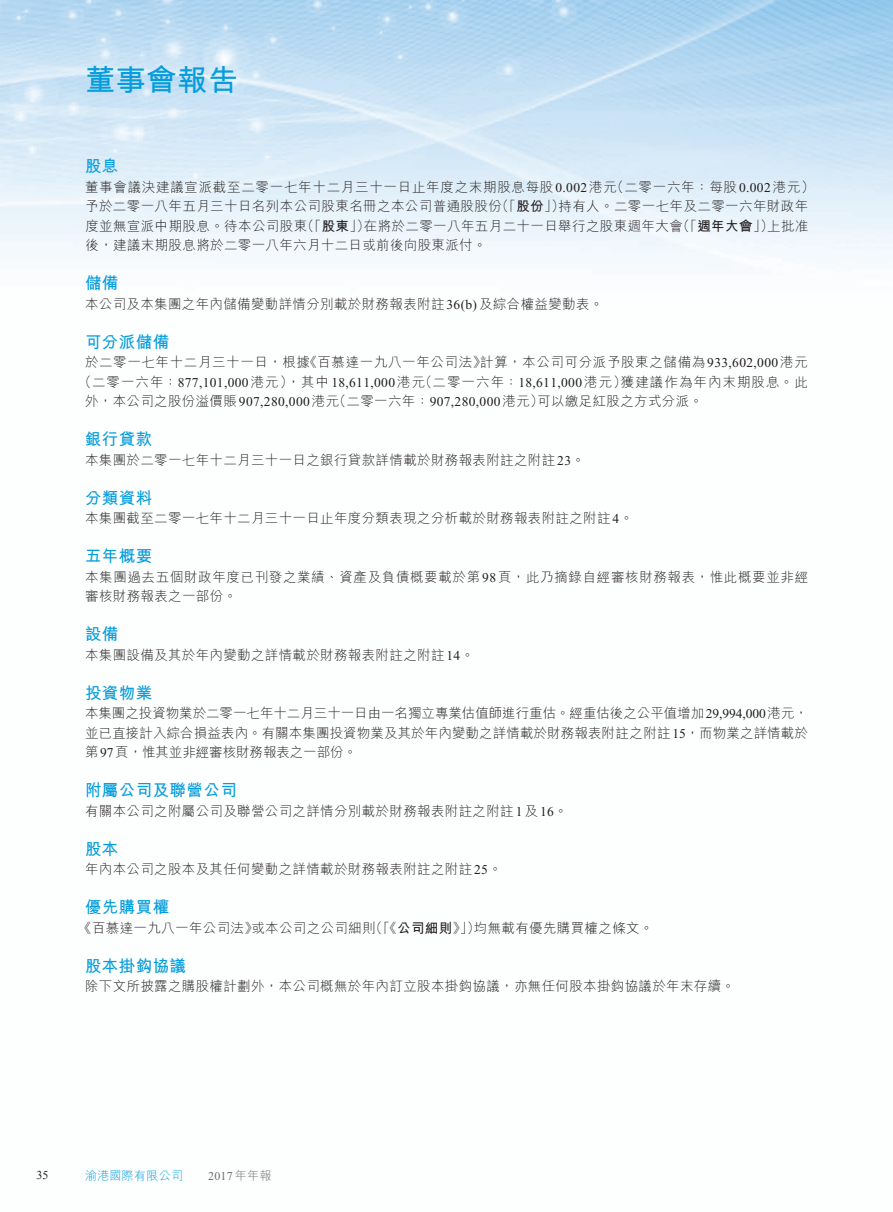
<style>
.page{position:relative;width:893px;height:1212px;background:#fff}
.page>*{position:absolute;margin:0;border:0;box-sizing:border-box;transform-origin:0 0}
.t1{font:700 30px "M Hei HK";letter-spacing:.025em;color:#069ddc}
.t2{font:700 16.5px "M Hei HK";letter-spacing:.025em;color:#069ddc}
.t3{font:300 13.5px/19.5px "M Hei HK";letter-spacing:.025em;color:#231f20}
.t4{font:300 13.5px/19.5px "M Hei HK";letter-spacing:.055em;color:#231f20}
.t5{font:300 13.5px/19.5px "M Hei HK";letter-spacing:.05em;color:#231f20}
.t6{font:300 13.5px "M Hei HK";letter-spacing:.045em;color:#231f20}
.t7{font:13.5px "Times New Roman";letter-spacing:.025em;color:#231f20}
.t8{font:300 13.5px "M Hei HK";letter-spacing:.075em;color:#231f20}
.t9{font:300 12px "M Hei HK";letter-spacing:.025em;color:#069ddc}
.t10{font:12px "Times New Roman";color:#6c6d70}
.t11{font:12px "Times New Roman";color:#231f20}
.s1{font-family:"Times New Roman";font-weight:400}
.s2{font-weight:700}
.s3{font-family:"M Hei HK";font-weight:300}
</style>
<div class="page">
<h1 class="t1" style="left:85px;top:58px;width:154px">董事會報告</h1>
<p class="t2" style="left:85px;top:154px;width:35px">股息</p>
<p class="t4" style="left:611px;top:176px;width:206px">（二零一六年：每股<span class="s1">0.002</span>港元(</p>
<p class="t4" style="left:558px;top:176px;width:251px;text-indent:-473px">董事會議決建議宣派截至二零一七年十二月三十一日止年度之末期股息每股<span class="s1">0.002</span>港元<br>持有人。二零一七年及二零一六年財政年</p>
<p class="t3" style="left:495px;top:196px;width:71px">（「<span class="s2">股份</span>」）</p>
<p class="t3" style="left:85px;top:196px;width:418px">予於二零一八年五月三十日名列本公司股東名冊之本公司普通股股份</p>
<p class="t3" style="left:676px;top:215px;width:99px">（「<span class="s2">週年大會</span>」）</p>
<p class="t3" style="left:301px;top:215px;width:71px">（「<span class="s2">股東</span>」）</p>
<p class="t3" style="left:364px;top:215px;width:321px">在將於二零一八年五月二十一日舉行之股東週年大會</p>
<p class="t3" style="left:85px;top:215px;width:403px">度並無宣派中期股息。待本公司股東<br>後，建議末期股息將於二零一八年六月十二日或前後向股東派付。</p>
<p class="t2" style="left:85px;top:271px;width:35px">儲備</p>
<p class="t3" style="left:85px;top:293px;width:520px">本公司及本集團之年內儲備變動詳情分別載於財務報表附註<span class="s1">36 )b(</span> 及綜合權益變動表。</p>
<p class="t2" style="left:85px;top:330px;width:86px">可分派儲備</p>
<p class="t6" style="left:480px;top:353px;width:329px">計算，本公司可分派予股東之儲備為<span class="s1">933,602,000</span>港元</p>
<p class="t3" style="left:767px;top:215px;width:43px">上批准</p>
<p class="t6" style="left:85px;top:353px;width:227px">於二零一七年十二月三十一日，根據</p>
<p class="t6" style="left:304px;top:353px;width:184px">《百慕達一九八一年公司法》</p>
<p class="t7" style="left:78px;top:375px;width:348px"><span class="s3">（二零一六年：</span>877,101,000<span class="s3">港元，）其中</span>18,611,000<span class="s3">港元</span></p>
<p class="t3" style="left:419px;top:371px;width:209px">（二零一六年：<span class="s1">18,611,000</span>港元）</p>
<p class="t8" style="left:621px;top:372px;width:188px">獲建議作為年內末期股息。此</p>
<p class="t7" style="left:333px;top:394px;width:212px"><span class="s3">（二零一六年：</span>907,280,000<span class="s3">港元）</span></p>
<p class="t3" style="left:85px;top:391px;width:256px">外，本公司之股份溢價賬<span class="s1">907,280,000</span>港元</p>
<p class="t2" style="left:85px;top:427px;width:69px">銀行貸款</p>
<p class="t3" style="left:85px;top:449px;width:501px">本集團於二零一七年十二月三十一日之銀行貸款詳情載於財務報表附註之附註<span class="s1">23</span>。</p>
<p class="t2" style="left:85px;top:486px;width:69px">分類資料</p>
<p class="t3" style="left:85px;top:508px;width:550px">本集團截至二零一七年十二月三十一日止年度分類表現之分析載於財務報表附註之附註 。<span class="s1">4</span></p>
<p class="t2" style="left:85px;top:544px;width:69px">五年概要</p>
<p class="t5" style="left:85px;top:566px;width:725px">本集團過去五個財政年度已刊發之業績、資產及負債概要載於第<span class="s1">98</span>頁，此乃摘錄自經審核財務報表，惟此概要並非經審核財務報表之一部份。</p>
<p class="t2" style="left:85px;top:622px;width:35px">設備</p>
<p class="t3" style="left:85px;top:644px;width:391px">本集團設備及其於年內變動之詳情載於財務報表附註之附註<span class="s1">14</span>。</p>
<p class="t2" style="left:85px;top:681px;width:69px">投資物業</p>
<p class="t3" style="left:85px;top:703px;width:724px;text-align:justify">本集團之投資物業於二零一七年十二月三十一日由一名獨立專業估值師進行重估。經重估後之公平值增加<span class="s1">29,994,000</span>港元，並已直接計入綜合損益表內。有關本集團投資物業及其於年內變動之詳情載於財務報表附註之附註<span class="s1">15</span>，而物業之詳情載於第<span class="s1">97</span>頁，惟其並非經審核財務報表之一部份。</p>
<p class="t2" style="left:85px;top:778px;width:153px">附屬公司及聯營公司</p>
<p class="t3" style="left:85px;top:800px;width:484px">有關本公司之附屬公司及聯營公司之詳情分別載於財務報表附註之附註<span class="s1">1</span>及<span class="s1">16</span>。</p>
<p class="t2" style="left:85px;top:837px;width:35px">股本</p>
<p class="t3" style="left:85px;top:859px;width:418px">年內本公司之股本及其任何變動之詳情載於財務報表附註之附註<span class="s1">25</span>。</p>
<p class="t2" style="left:85px;top:895px;width:86px">優先購買權</p>
<p class="t3" style="left:474px;top:917px;width:181px">均無載有優先購買權之條文。</p>
<p class="t3" style="left:537px;top:391px;width:167px">可以繳足紅股之方式分派。</p>
<p class="t3" style="left:369px;top:917px;width:113px">（「《<span class="s2">公司細則</span>》」）</p>
<p class="t3" style="left:78px;top:917px;width:181px">《百慕達一九八一年公司法》</p>
<p class="t2" style="left:85px;top:954px;width:103px">股本掛鈎協議</p>
<p class="t3" style="left:85px;top:976px;width:652px">除下文所披露之購股權計劃外，本公司概無於年內訂立股本掛鈎協議，亦無任何股本掛鈎協議於年末存續。</p>
<p class="t3" style="left:251px;top:917px;width:126px">或本公司之公司細則</p>
<p class="t11" style="left:37px;top:1167px;width:13px">35</p>
<p class="t9" style="left:85px;top:1167px;width:100px">渝港國際有限公司</p>
<p class="t10" style="left:208px;top:1169px;width:65px">2017 <span class="s3">年年報</span></p>
</div>
